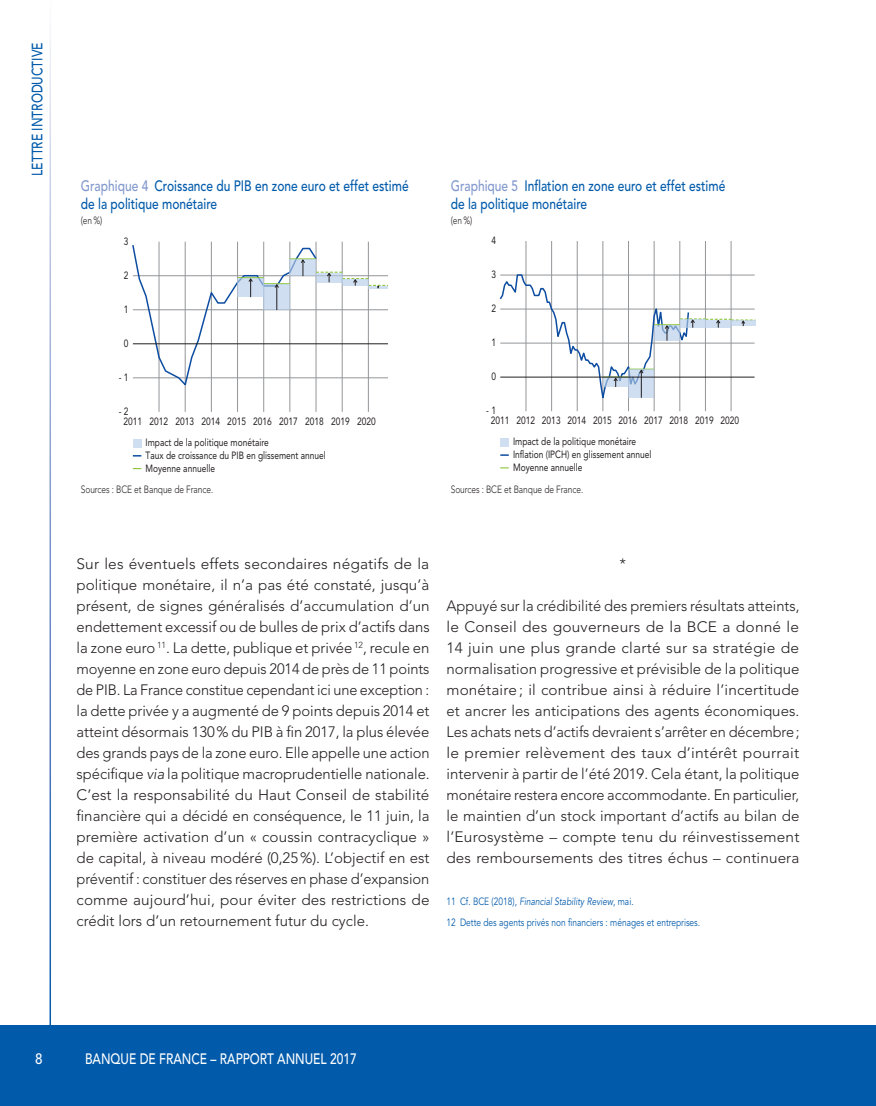
<style>
.page{position:relative;width:876px;height:1106px;background:#fff}
.page>*{position:absolute;margin:0;border:0;box-sizing:border-box;transform-origin:0 0}
.t1{font:300 15px/21px "Avenir LT Std";letter-spacing:.005em;color:#231f20;text-align:justify}
.t2{font:500 15px/18px "Avenir LT Std";color:#015aaa;scale:.8 1}
.t3{font:500 15px "Avenir LT Std";color:#fff;scale:.8 1}
.t4{font:500 15px "Avenir LT Std";color:#fff;scale:.9 1}
.t5{font:10.5px/12.8px "Avenir LT Std";color:#231f20;scale:.8 1}
.t6{font:10.5px/21.1px "Avenir LT Std";color:#015aaa;scale:.8 1}
.t7{font:300 10.5px "Avenir LT Std";letter-spacing:-.005em;color:#231f20;scale:.8 1}
.s1{color:#8197cd}
.s2{font-style:italic}
</style>
<div class="page">
<div style="left:0;top:1025px;width:876px;height:81px;background:#015aaa"></div>
<div style="left:133px;top:439px;width:8px;height:8px;background:#cfdef0"></div>
<hr style="left:159px;top:242px;width:1px;height:170px;background:#939598">
<hr style="left:185px;top:242px;width:1px;height:170px;background:#939598">
<hr style="left:211px;top:242px;width:1px;height:170px;background:#939598">
<hr style="left:237px;top:242px;width:1px;height:170px;background:#939598">
<hr style="left:263px;top:242px;width:1px;height:170px;background:#939598">
<hr style="left:290px;top:242px;width:1px;height:170px;background:#939598">
<hr style="left:316px;top:242px;width:1px;height:170px;background:#939598">
<hr style="left:342px;top:242px;width:1px;height:170px;background:#939598">
<hr style="left:368px;top:242px;width:1px;height:170px;background:#939598">
<svg style="left:132px;top:243px;width:256px;height:144px"></svg>
<div style="left:500px;top:438px;width:9px;height:8px;background:#cfdef0"></div>
<hr style="left:526px;top:241px;width:1px;height:170px;background:#939598">
<hr style="left:551px;top:241px;width:1px;height:170px;background:#939598">
<hr style="left:577px;top:241px;width:1px;height:170px;background:#939598">
<hr style="left:603px;top:241px;width:1px;height:170px;background:#939598">
<hr style="left:628px;top:241px;width:1px;height:170px;background:#939598">
<hr style="left:654px;top:241px;width:1px;height:170px;background:#939598">
<hr style="left:679px;top:241px;width:1px;height:170px;background:#939598">
<hr style="left:705px;top:241px;width:1px;height:170px;background:#939598">
<hr style="left:731px;top:241px;width:1px;height:170px;background:#939598">
<svg style="left:500px;top:454px;width:9px;height:2px"></svg>
<svg style="left:499px;top:273px;width:256px;height:133px"></svg>
<p class="t2" style="left:29px;top:176px;width:168px;rotate:-90deg">LETTRE INTRODUCTIVE</p>
<p class="t2" style="left:81px;top:177px;width:411px"><span class="s1">Graphique 4</span> Croissance du PIB en zone euro et effet estimé de la politique monétaire</p>
<p class="t7" style="left:81px;top:214px;width:29px">(en%)</p>
<p class="t2" style="left:451px;top:177px;width:345px"><span class="s1">Graphique 5</span> Inflation en zone euro et effet estimé de la politique monétaire</p>
<p class="t7" style="left:451px;top:214px;width:29px">(en%)</p>
<p class="t5" style="left:124px;top:235px;width:7px">3</p>
<p class="t5" style="left:491px;top:234px;width:7px">4</p>
<p class="t5" style="left:124px;top:269px;width:7px">2</p>
<p class="t5" style="left:491px;top:268px;width:7px">3</p>
<p class="t5" style="left:124px;top:303px;width:7px">1</p>
<p class="t5" style="left:491px;top:302px;width:7px">2</p>
<p class="t5" style="left:124px;top:337px;width:7px">0</p>
<p class="t5" style="left:491px;top:336px;width:7px">1</p>
<p class="t5" style="left:119px;top:371px;width:14px">- 1</p>
<p class="t5" style="left:491px;top:370px;width:7px">0</p>
<p class="t5" style="left:119px;top:405px;width:14px">- 2</p>
<p class="t5" style="left:124px;top:415px;width:317px">2011 2012 2013 2014 2015 2016 2017 2018 2019 2020</p>
<p class="t5" style="left:146px;top:449px;width:227px">Taux de croissance du PIB en glissement annuel<br>Moyenne annuelle</p>
<p class="t5" style="left:146px;top:436px;width:156px">Impact de la politique monétaire</p>
<p class="t7" style="left:81px;top:483px;width:167px">Sources : BCE et Banque de France.</p>
<p class="t5" style="left:486px;top:404px;width:14px">- 1</p>
<p class="t5" style="left:491px;top:414px;width:312px">2011 2012 2013 2014 2015 2016 2017 2018 2019 2020</p>
<p class="t5" style="left:513px;top:448px;width:174px">Inflation (IPCH) en glissement annuel<br>Moyenne annuelle</p>
<p class="t5" style="left:513px;top:435px;width:156px">Impact de la politique monétaire</p>
<p class="t7" style="left:451px;top:483px;width:167px">Sources : BCE et Banque de France.</p>
<p class="t1" style="left:77px;top:553px;width:355px">Sur les éventuels effets secondaires négatifs de la politique monétaire, il n’a pas été constaté, jusqu’à présent, de signes généralisés d’accumulation d’un endettement excessif ou de bulles de prix d’actifs dans la zone euro <sup>11</sup>. La dette, publique et privée <sup>12</sup>, recule en moyenne en zone euro depuis 2014 de près de 11 points de PIB. La France constitue cependant ici une exception : la dette privée y a augmenté de 9 points depuis 2014 et atteint désormais 130% du PIB à fin 2017, la plus élevée des grands pays de la zone euro. Elle appelle une action spécifique <span class="s2">via</span> la politique macroprudentielle nationale.<br>C’est la responsabilité du Haut Conseil de stabilité financière qui a décidé en conséquence, le 11 juin, la première activation d’un « coussin contracyclique » de capital, à niveau modéré (0,25%). L’objectif en est préventif : constituer des réserves en phase d’expansion comme aujourd’hui, pour éviter des restrictions de crédit lors d’un retournement futur du cycle.</p>
<p class="t1" style="left:620px;top:553px;width:8px">*</p>
<p class="t1" style="left:446px;top:595px;width:355px">Appuyé sur la crédibilité des premiers résultats atteints, le Conseil des gouverneurs de la BCE a donné le 14 juin une plus grande clarté sur sa stratégie de normalisation progressive et prévisible de la politique monétaire ; il contribue ainsi à réduire l’incertitude et ancrer les anticipations des agents économiques.<br>Les achats nets d’actifs devraient s’arrêter en décembre; le premier relèvement des taux d’intérêt pourrait intervenir à partir de l’été 2019. Cela étant, la politique monétaire restera encore accommodante. En particulier, le maintien d’un stock important d’actifs au bilan de l’Eurosystème – compte tenu du réinvestissement des remboursements des titres échus – continuera</p>
<p class="t6" style="left:446px;top:891px;width:319px">11 Cf. BCE (2018), <span class="s2">Financial Stability Review</span>, mai.<br>12 Dette des agents privés non financiers : ménages et entreprises.</p>
<p class="t4" style="left:35px;top:1050px;width:10px">8</p>
<p class="t3" style="left:85px;top:1050px;width:341px">BANQUE DE FRANCE – RAPPORT ANNUEL 2017</p>
</div>
